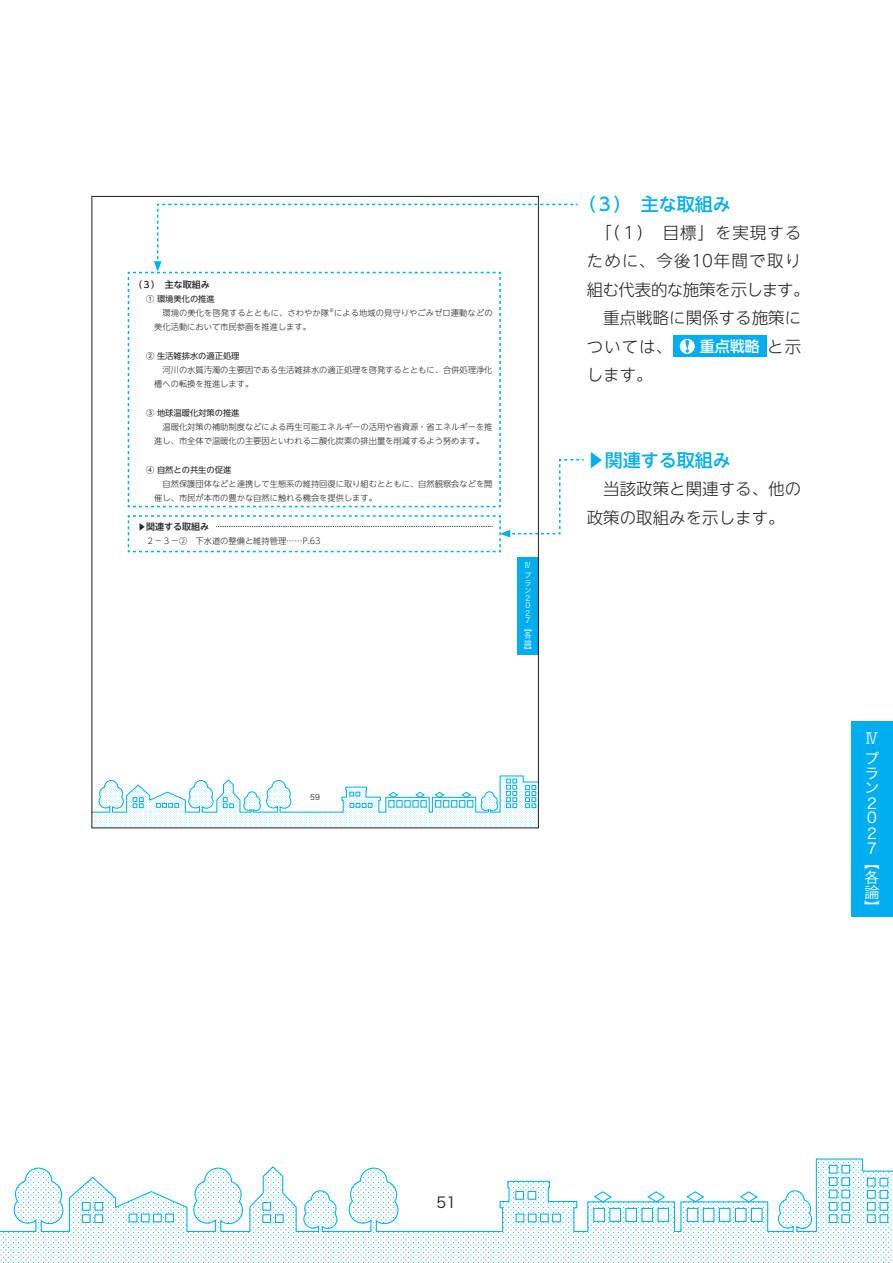
<style>
.page{position:relative;width:893px;height:1263px;background:#fff}
.page>*{position:absolute;margin:0;border:0;box-sizing:border-box;transform-origin:0 0}
.t1{font:500 18px "UD Shin Go NT Pr 6 N";color:#00aeef}
.t2{font:300 16.5px/28.5px "UD Shin Go NT Pr 6 N";color:#231f20}
.t3{font:300 16.5px "UD Shin Go NT Pr 6 N";letter-spacing:-.04em;color:#231f20}
.t4{font:300 16.5px "UD Shin Go NT Pr 6 N";letter-spacing:.075em;color:#231f20}
.t5{font:15px/15px "Hiragino Sans Pr 6 N W3";color:#fff}
.t6{font:500 15px "UD Shin Go NT Pr 6 N";color:#fff}
.t7{font:15px "Hiragino Sans Pr 6 N W3";color:#231f20}
.t8{font:300 15px "UD Shin Go NT Pr 6 N";color:#fff}
.t9{font:500 9px "UD Shin Go NT Pr 6 N";color:#231f20}
.t10{font:300 8.25px/14.2px "UD Shin Go NT Pr 6 N";color:#231f20}
.t11{font:8.25px "UD Shin Go NT Pr 6 N";color:#231f20}
.t12{font:7.5px/7.5px "Hiragino Sans Pr 6 N W3";color:#fff}
.t13{font:7.5px "Hiragino Sans Pr 6 N W3";color:#231f20}
.t14{font:300 7.5px "UD Shin Go NT Pr 6 N";color:#fff}
.s1{font-weight:300;font-size:8.25px}
.s2{font-weight:300;font-size:16.5px;color:#231f20}
</style>
<div class="page">
<svg style="left:0;top:1158px;width:893px;height:105px"></svg>
<div style="left:751px;top:1208px;width:11px;height:13px;background:#fff"></div>
<div style="left:751px;top:1208px;width:12px;height:14px;border:1px solid #00aeef"></div>
<div style="left:735px;top:1208px;width:11px;height:13px;background:#fff"></div>
<div style="left:735px;top:1208px;width:11px;height:14px;border:1px solid #00aeef"></div>
<div style="left:719px;top:1208px;width:11px;height:13px;background:#fff"></div>
<div style="left:719px;top:1208px;width:11px;height:14px;border:1px solid #00aeef"></div>
<div style="left:703px;top:1208px;width:11px;height:13px;background:#fff"></div>
<div style="left:703px;top:1208px;width:11px;height:14px;border:1px solid #00aeef"></div>
<div style="left:687px;top:1208px;width:11px;height:13px;background:#fff"></div>
<div style="left:687px;top:1208px;width:11px;height:14px;border:1px solid #00aeef"></div>
<div style="left:658px;top:1208px;width:11px;height:13px;background:#fff"></div>
<div style="left:657px;top:1208px;width:12px;height:14px;border:1px solid #00aeef"></div>
<div style="left:642px;top:1208px;width:11px;height:13px;background:#fff"></div>
<div style="left:641px;top:1208px;width:12px;height:14px;border:1px solid #00aeef"></div>
<div style="left:626px;top:1208px;width:10px;height:13px;background:#fff"></div>
<div style="left:625px;top:1208px;width:12px;height:14px;border:1px solid #00aeef"></div>
<div style="left:610px;top:1208px;width:10px;height:13px;background:#fff"></div>
<div style="left:609px;top:1208px;width:12px;height:14px;border:1px solid #00aeef"></div>
<div style="left:594px;top:1208px;width:10px;height:13px;background:#fff"></div>
<div style="left:593px;top:1208px;width:12px;height:14px;border:1px solid #00aeef"></div>
<div style="left:851px;top:721px;width:42px;height:195px;background:#00aeef"></div>
<svg style="left:433px;top:1193px;width:23px;height:70px"></svg>
<div style="left:517px;top:557px;width:21px;height:98px;background:#00aeef"></div>
<svg style="left:94px;top:775px;width:443px;height:51px"></svg>
<div style="left:673px;top:336px;width:93px;height:21px;background:#00aeef"></div>
<svg style="left:680px;top:339px;width:15px;height:15px"></svg>
<svg style="left:127px;top:203px;width:457px;height:350px"></svg>
<p class="t9" style="left:133px;top:277px;width:78px">（３）　主な取組み</p>
<p class="t11" style="left:146px;top:292px;width:70px">① 環境美化の推進</p>
<p class="t10" style="left:162px;top:305px;width:332px">環境の美化を啓発するとともに、さわやか隊<sup>※</sup>による地域の見守りやごみゼロ運動などの</p>
<p class="t10" style="left:154px;top:319px;width:158px">美化活動において市民参画を推進します。</p>
<p class="t11" style="left:146px;top:349px;width:95px">② 生活雑排水の適正処理</p>
<p class="t10" style="left:154px;top:362px;width:340px;text-indent:8px">河川の水質汚濁の主要因である生活雑排水の適正処理を啓発するとともに、合併処理浄化槽への転換を推進します。</p>
<p class="t11" style="left:146px;top:406px;width:95px">③ 地球温暖化対策の推進</p>
<p class="t10" style="left:154px;top:419px;width:340px;text-indent:8px">温暖化対策の補助制度などによる再生可能エネルギーの活用や省資源・省エネルギーを推進し、市全体で温暖化の主要因といわれる二酸化炭素の排出量を削減するよう努めます。</p>
<p class="t11" style="left:146px;top:463px;width:87px">④ 自然との共生の促進</p>
<p class="t10" style="left:154px;top:476px;width:340px;text-indent:8px">自然保護団体などと連携して生態系の維持回復に取り組むとともに、自然観察会などを開催し、市民が本市の豊かな自然に触れる機会を提供します。</p>
<p class="t9" style="left:138px;top:519px;width:73px"><span class="s1">▶</span>関連する取組み</p>
<p class="t10" style="left:146px;top:533px;width:176px">２－３－②　下水道の整備と維持管理……P.63</p>
<p class="t14" style="left:524px;top:559px;width:8px">Ⅳ</p>
<p class="t12" style="left:524px;top:571px;width:9px">プラン<br>２<br>０<br>２<br>７【各論】</p>
<h1 class="t1" style="left:578px;top:189px;width:154px">（３）　主な取組み</h1>
<h2 class="t2" style="left:595px;top:217px;width:208px">「（１）　目標」を実現する</h2>
<h2 class="t4" style="left:587px;top:247px;width:216px">ために、今後10年間で取り</h2>
<h2 class="t3" style="left:587px;top:276px;width:224px">組む代表的な施策を示します。</h2>
<h2 class="t2" style="left:603px;top:303px;width:200px">重点戦略に関係する施策に</h2>
<h2 class="t2" style="left:587px;top:331px;width:87px">ついては、</h2>
<h3 class="t6" style="left:700px;top:334px;width:103px">重点戦略<span class="s2">と示</span></h3>
<h2 class="t2" style="left:587px;top:360px;width:67px">します。</h2>
<h1 class="t1" style="left:587px;top:446px;width:145px">▶関連する取組み</h1>
<h2 class="t2" style="left:587px;top:474px;width:216px;text-indent:16px">当該政策と関連する、他の政策の取組みを示します。</h2>
<p class="t13" style="left:310px;top:791px;width:11px">59</p>
<h3 class="t8" style="left:864px;top:726px;width:15px">Ⅳ</h3>
<h3 class="t5" style="left:864px;top:749px;width:16px">プラン<br>２<br>０<br>２<br>７【各論】</h3>
<h3 class="t7" style="left:437px;top:1189px;width:21px">51</h3>
</div>
